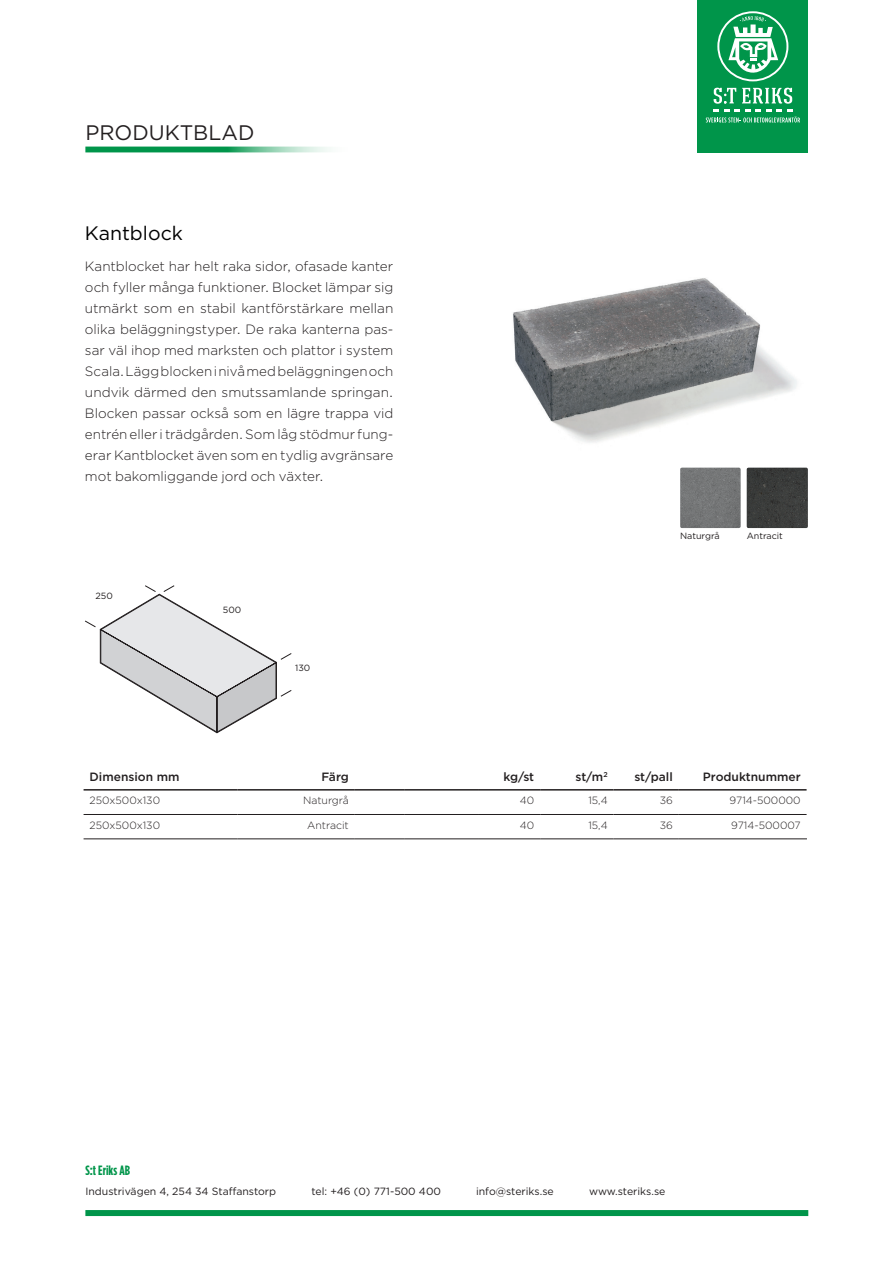
<style>
.page{position:relative;width:893px;height:1263px;background:#fff}
.page>*{position:absolute;margin:0;border:0;box-sizing:border-box;transform-origin:0 0}
.t1{font:21px "Gotham";color:#231f20}
.t2{font:19.5px "Gotham";color:#000}
.t3{font:300 13.5px/21px "Gotham";color:#231f20;text-align:justify}
.t4{font:700 13.5px "Gotham Condensed";color:#00954a}
.t5{font:500 12px "Gotham";color:#231f20}
.t6{font:10.5px "Gotham";color:#231f20}
.t7{font:300 10.5px "Gotham";color:#231f20}
.t8{font:9px "Gotham";color:#231f20}
</style>
<div class="page">
<img style="left:513px;top:278px;width:294px;height:190px">
<svg style="left:85px;top:585px;width:207px;height:148px"></svg>
<img style="left:680px;top:468px;width:61px;height:60px">
<img style="left:747px;top:468px;width:61px;height:60px">
<hr style="left:84px;top:789px;width:154px;height:1px;background:#231f20">
<hr style="left:238px;top:789px;width:117px;height:1px;background:#231f20">
<hr style="left:355px;top:789px;width:49px;height:1px;background:#231f20">
<hr style="left:404px;top:789px;width:75px;height:1px;background:#231f20">
<hr style="left:479px;top:789px;width:61px;height:1px;background:#231f20">
<hr style="left:540px;top:789px;width:74px;height:1px;background:#231f20">
<hr style="left:614px;top:789px;width:65px;height:1px;background:#231f20">
<hr style="left:679px;top:789px;width:128px;height:1px;background:#231f20">
<hr style="left:84px;top:814px;width:154px;height:1px;background:#231f20">
<hr style="left:238px;top:814px;width:117px;height:1px;background:#231f20">
<hr style="left:355px;top:814px;width:49px;height:1px;background:#231f20">
<hr style="left:404px;top:814px;width:75px;height:1px;background:#231f20">
<hr style="left:479px;top:814px;width:61px;height:1px;background:#231f20">
<hr style="left:540px;top:814px;width:74px;height:1px;background:#231f20">
<hr style="left:614px;top:814px;width:65px;height:1px;background:#231f20">
<hr style="left:679px;top:814px;width:128px;height:1px;background:#231f20">
<hr style="left:84px;top:839px;width:154px;height:1px;background:#231f20">
<hr style="left:238px;top:839px;width:117px;height:1px;background:#231f20">
<hr style="left:355px;top:839px;width:49px;height:1px;background:#231f20">
<hr style="left:404px;top:839px;width:75px;height:1px;background:#231f20">
<hr style="left:479px;top:839px;width:61px;height:1px;background:#231f20">
<hr style="left:540px;top:839px;width:74px;height:1px;background:#231f20">
<hr style="left:614px;top:839px;width:65px;height:1px;background:#231f20">
<hr style="left:679px;top:839px;width:128px;height:1px;background:#231f20">
<div style="left:85px;top:1210px;width:723px;height:6px;background:#00954a"></div>
<div style="left:697px;top:0;width:111px;height:152px;background:#00954a"></div>
<svg style="left:706px;top:88px;width:94px;height:34px"></svg>
<svg style="left:717px;top:11px;width:71px;height:70px"></svg>
<svg style="left:85px;top:146px;width:245px;height:6px"></svg>
<h1 class="t1" style="left:85px;top:119px;width:171px">PRODUKTBLAD</h1>
<h2 class="t2" style="left:85px;top:221px;width:99px">Kantblock</h2>
<p class="t3" style="left:85px;top:256px;width:310px">Kantblocket har helt raka sidor, ofasade kanter och fyller många funktioner. Blocket lämpar sig utmärkt som en stabil kantförstärkare mellan olika beläggningstyper. De raka kanterna pas&shy;sar väl ihop med marksten och plattor i system Scala. Lägg blocken i nivå med beläggningen och undvik därmed den smutssamlande springan.<br>Blocken passar också som en lägre trappa vid entrén eller i trädgården. Som låg stödmur fung&shy;erar Kantblocket även som en tydlig avgränsare mot bakomliggande jord och växter.</p>
<p class="t8" style="left:96px;top:590px;width:19px">250</p>
<p class="t8" style="left:223px;top:604px;width:20px">500</p>
<p class="t8" style="left:295px;top:662px;width:17px">130</p>
<p class="t8" style="left:680px;top:530px;width:41px">Naturgrå</p>
<p class="t8" style="left:747px;top:530px;width:38px">Antracit</p>
<p class="t5" style="left:90px;top:769px;width:92px">Dimension mm</p>
<p class="t5" style="left:321px;top:769px;width:29px">Färg</p>
<p class="t5" style="left:503px;top:769px;width:32px">kg/st</p>
<p class="t5" style="left:575px;top:769px;width:34px">st/m<sup>2</sup></p>
<p class="t5" style="left:634px;top:769px;width:40px">st/pall</p>
<p class="t5" style="left:703px;top:769px;width:99px">Produktnummer</p>
<p class="t7" style="left:90px;top:794px;width:72px">250x500x130</p>
<p class="t7" style="left:303px;top:794px;width:47px">Naturgrå</p>
<p class="t7" style="left:520px;top:794px;width:16px">40</p>
<p class="t7" style="left:588px;top:794px;width:21px">15,4</p>
<p class="t7" style="left:660px;top:794px;width:15px">36</p>
<p class="t7" style="left:730px;top:794px;width:73px">9714-500000</p>
<p class="t7" style="left:90px;top:818px;width:72px">250x500x130</p>
<p class="t7" style="left:307px;top:818px;width:43px">Antracit</p>
<p class="t7" style="left:520px;top:818px;width:16px">40</p>
<p class="t7" style="left:588px;top:818px;width:21px">15,4</p>
<p class="t7" style="left:660px;top:818px;width:15px">36</p>
<p class="t7" style="left:731px;top:818px;width:71px">9714-500007</p>
<p class="t4" style="left:85px;top:1162px;width:46px">S:t Eriks AB</p>
<p class="t6" style="left:85px;top:1184px;width:192px">Industrivägen 4, 254 34 Staffanstorp</p>
<p class="t6" style="left:311px;top:1184px;width:131px">tel: +46 (0) 771-500 400</p>
<p class="t6" style="left:476px;top:1184px;width:79px">info@steriks.se</p>
<p class="t6" style="left:589px;top:1184px;width:78px">www.steriks.se</p>
</div>
